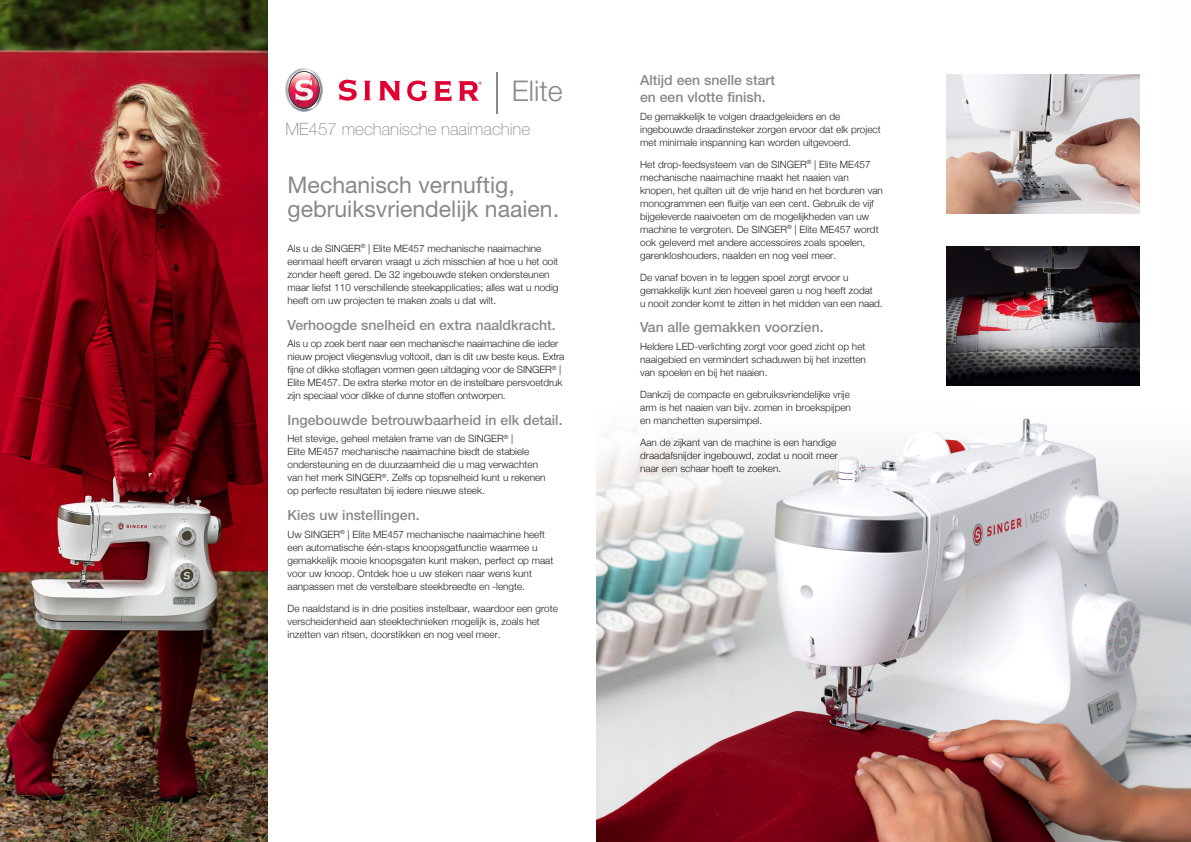
<style>
.page{position:relative;width:1191px;height:842px;background:#fff}
.page>*{position:absolute;margin:0;border:0;box-sizing:border-box;transform-origin:0 0}
.t1{font:300 28.5px "Helvetica Neue";color:#87898a}
.t2{font:23px/24px "Helvetica Neue LT Std";color:#86898a}
.t3{font:300 17.1px "Helvetica Neue";color:#87898a}
.t4{font:100 17px "Helvetica Neue LT Pro";color:#86898a}
.t5{font:500 14px/16.8px "Helvetica Neue LT Std";color:#87898b}
.t6{font:300 10px/13px "Helvetica Neue";color:#231f20}
</style>
<div class="page">
<img style="left:0;top:0;width:267px;height:842px">
<img style="left:597px;top:361px;width:594px;height:481px">
<img style="left:946px;top:246px;width:193px;height:139px">
<img style="left:946px;top:74px;width:193px;height:139px">
<svg style="left:339px;top:80px;width:18px;height:21px"></svg>
<svg style="left:363px;top:81px;width:8px;height:19px"></svg>
<svg style="left:379px;top:81px;width:22px;height:19px"></svg>
<svg style="left:407px;top:81px;width:20px;height:20px"></svg>
<svg style="left:434px;top:81px;width:17px;height:20px"></svg>
<svg style="left:458px;top:81px;width:24px;height:20px"></svg>
<svg style="left:285px;top:68px;width:38px;height:44px"></svg>
<hr style="left:496px;top:72px;width:1px;height:41px;background:#87898a">
<p class="t1" style="left:512px;top:73px;width:52px">Elite</p>
<p class="t3" style="left:285px;top:119px;width:279px">ME457 - Mechanical Sewing Machine</p>
<p class="t4" style="left:342px;top:119px;width:190px">mechanische naaimachine</p>
<p class="t2" style="left:288px;top:173px;width:273px">Mechanisch vernuftig, gebruiksvriendelijk naaien.</p>
<p class="t6" style="left:287px;top:241px;width:272px">Als u de SINGER<sup>®</sup> | Elite ME457 mechanische naaimachine eenmaal heeft ervaren vraagt u zich misschien af hoe u het ooit zonder heeft gered. De 32 ingebouwde steken ondersteunen maar liefst 110 verschillende steekapplicaties; alles wat u nodig heeft om uw projecten te maken zoals u dat wilt.</p>
<p class="t5" style="left:287px;top:316px;width:270px">Verhoogde snelheid en extra naaldkracht.</p>
<p class="t6" style="left:287px;top:337px;width:278px">Als u op zoek bent naar een mechanische naaimachine die ieder nieuw project vliegensvlug voltooit, dan is dit uw beste keus. Extra fijne of dikke stoflagen vormen geen uitdaging voor de SINGER<sup>®</sup> | Elite ME457. De extra sterke motor en de instelbare persvoetdruk zijn speciaal voor dikke of dunne stoffen ontworpen.</p>
<p class="t5" style="left:287px;top:411px;width:276px">Ingebouwde betrouwbaarheid in elk detail.</p>
<p class="t6" style="left:287px;top:432px;width:260px">Het stevige, geheel metalen frame van de SINGER<sup>®</sup> |<br>Elite ME457 mechanische naaimachine biedt de stabiele ondersteuning en de duurzaamheid die u mag verwachten van het merk SINGER<sup>®</sup>. Zelfs op topsnelheid kunt u rekenen op perfecte resultaten bij iedere nieuwe steek.</p>
<p class="t5" style="left:287px;top:507px;width:134px">Kies uw instellingen.</p>
<p class="t6" style="left:287px;top:527px;width:267px">Uw SINGER<sup>®</sup> | Elite ME457 mechanische naaimachine heeft een automatische één-staps knoopsgatfunctie waarmee u gemakkelijk mooie knoopsgaten kunt maken, perfect op maat voor uw knoop. Ontdek hoe u uw steken naar wens kunt aanpassen met de verstelbare steekbreedte en -lengte.</p>
<p class="t6" style="left:287px;top:601px;width:272px">De naaldstand is in drie posities instelbaar, waardoor een grote verscheidenheid aan steektechnieken mogelijk is, zoals het inzetten van ritsen, doorstikken en nog veel meer.</p>
<p class="t5" style="left:640px;top:72px;width:136px">Altijd een snelle start en een vlotte finish.</p>
<p class="t6" style="left:640px;top:109px;width:242px">De gemakkelijk te volgen draadgeleiders en de ingebouwde draadinsteker zorgen ervoor dat elk project met minimale inspanning kan worden uitgevoerd.</p>
<p class="t6" style="left:640px;top:157px;width:244px">Het drop-feedsysteem van de SINGER<sup>®</sup> | Elite ME457 mechanische naaimachine maakt het naaien van knopen, het quilten uit de vrije hand en het borduren van monogrammen een fluitje van een cent. Gebruik de vijf bijgeleverde naaivoeten om de mogelijkheden van uw machine te vergroten. De SINGER<sup>®</sup> | Elite ME457 wordt ook geleverd met andere accessoires zoals spoelen, garenkloshouders, naalden en nog veel meer.</p>
<p class="t6" style="left:640px;top:270px;width:244px">De vanaf boven in te leggen spoel zorgt ervoor u gemakkelijk kunt zien hoeveel garen u nog heeft zodat<br>u nooit zonder komt te zitten in het midden van een naad.</p>
<p class="t5" style="left:640px;top:319px;width:185px">Van alle gemakken voorzien.</p>
<p class="t6" style="left:640px;top:340px;width:227px;text-align:justify">Heldere LED-verlichting zorgt voor goed zicht op het naaigebied en vermindert schaduwen bij het inzetten van spoelen en bij het naaien.</p>
<p class="t6" style="left:640px;top:388px;width:212px;text-align:justify">Dankzij de compacte en gebruiksvriendelijke vrije arm is het naaien van bijv. zomen in broekspijpen en manchetten supersimpel.</p>
<p class="t6" style="left:640px;top:436px;width:199px">Aan de zijkant van de machine is een handige draadafsnijder ingebouwd, zodat u nooit meer naar een schaar hoeft te zoeken.</p>
</div>
